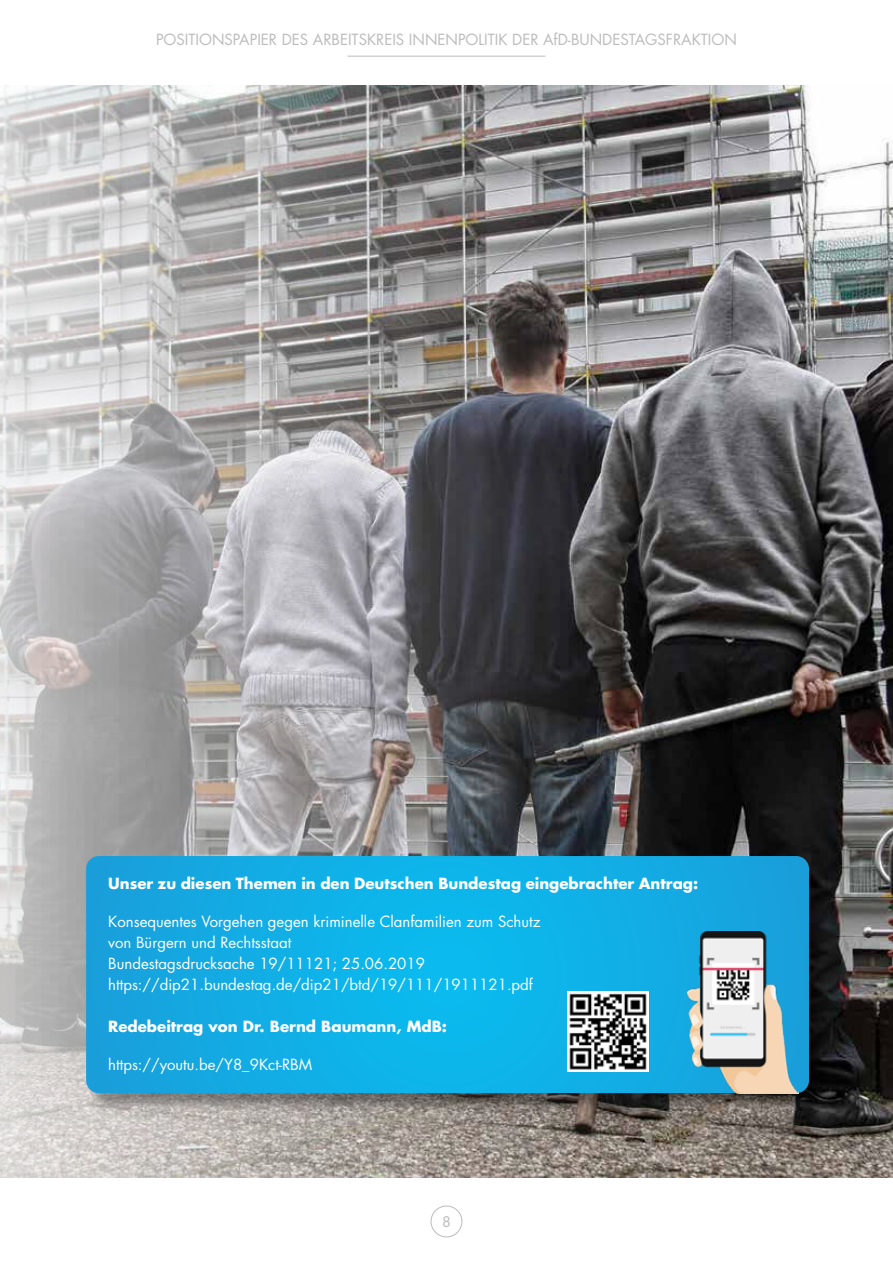
<style>
.page{position:relative;width:893px;height:1263px;background:#fff}
.page>*{position:absolute;margin:0;border:0;box-sizing:border-box;transform-origin:0 0}
.t1{font:15px/21px "Futura Std";color:#fff}
.t2{font:700 15px "Futura Std";color:#fff}
.t3{font:15px "Futura Std";color:#bcbcbc}
.t4{font:14.25px "Futura Std";color:#bcbcbc}
</style>
<div class="page">
<hr style="left:347px;top:56px;width:198px;height:1px;background:#bcbcbc">
<div style="left:431px;top:1205px;width:31px;height:32px;border:1px solid #bcbcbc;border-radius:50%"></div>
<img style="left:0;top:85px;width:893px;height:1092px">
<div style="left:88px;top:858px;width:740px;height:254px;background:#000;opacity:.35"></div>
<svg style="left:86px;top:856px;width:723px;height:237px;background:#11ade5"></svg>
<img style="left:568px;top:991px;width:80px;height:81px">
<img style="left:688px;top:931px;width:110px;height:162px">
<p class="t3" style="left:156px;top:30px;width:582px">POSITIONSPAPIER DES ARBEITSKREIS INNENPOLITIK DER AfD-BUNDESTAGSFRAKTION</p>
<p class="t2" style="left:108px;top:873px;width:591px">Unser zu diesen Themen in den Deutschen Bundestag eingebrachter Antrag:</p>
<p class="t1" style="left:108px;top:911px;width:434px">Konsequentes Vorgehen gegen kriminelle Clanfamilien zum Schutz von Bürgern und Rechtsstaat<br>Bundestagsdrucksache 19/11121; 25.06.2019 https://dip21.bundestag.de/dip21/btd/19/111/1911121.pdf</p>
<p class="t2" style="left:108px;top:1016px;width:340px">Redebeitrag von Dr. Bernd Baumann, MdB:</p>
<p class="t1" style="left:108px;top:1054px;width:205px">https://youtu.be/Y8_9Kct-RBM</p>
<p class="t4" style="left:442px;top:1213px;width:10px">8</p>
</div>
